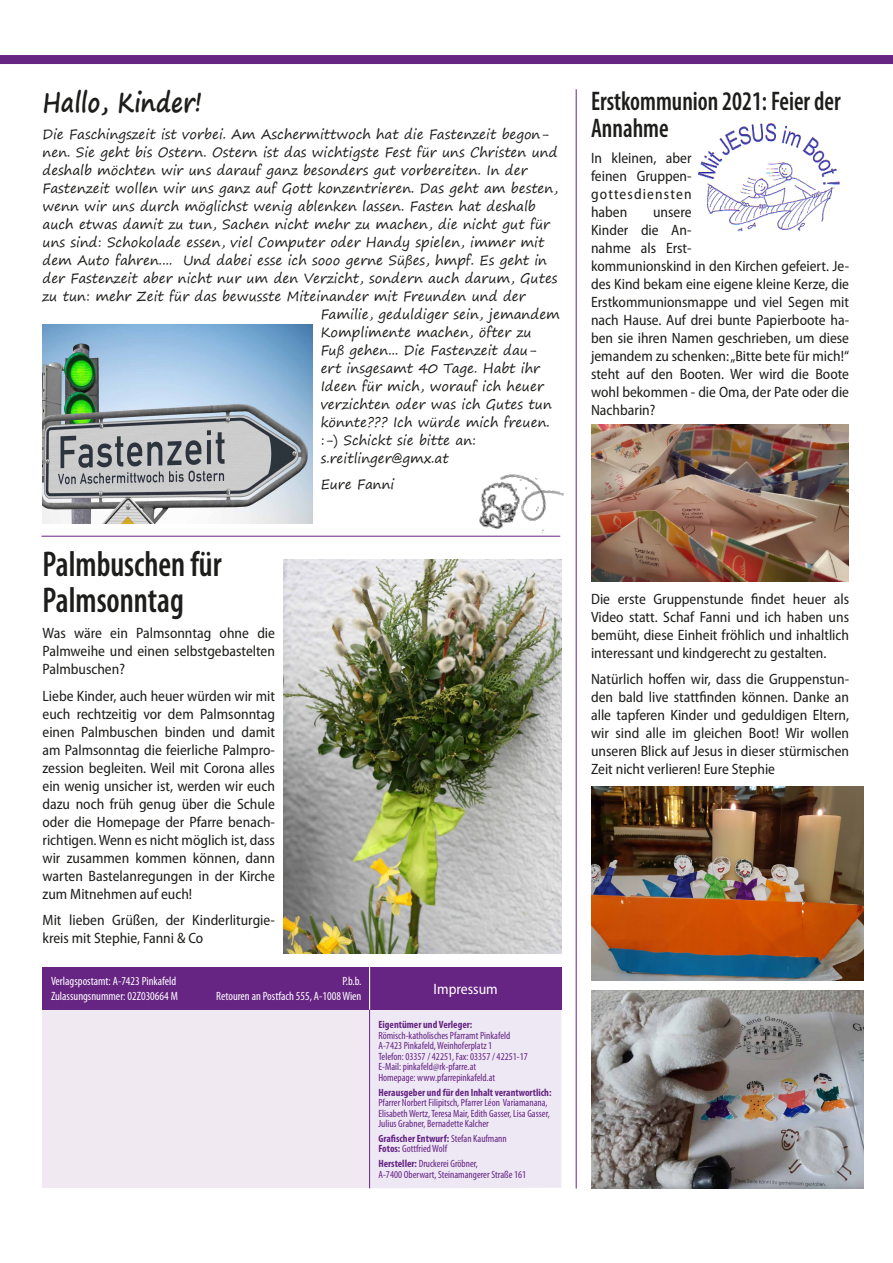
<style>
.page{position:relative;width:893px;height:1263px;background:#fff}
.page>*{position:absolute;margin:0;border:0;box-sizing:border-box;transform-origin:0 0}
.t1{font:600 condensed 36px/36px "Myriad Pro";color:#1d1d1b;scale:.9 1}
.t2{font:600 condensed 27px/27px "Myriad Pro";color:#1d1d1b;scale:.9 1}
.t3{font:700 27px "Segoe Print";color:#1d1d1b;scale:.85 1}
.t4{font:semi-condensed 15px/18px "Myriad Pro";color:#1d1d1b;text-align:justify}
.t5{font:semi-condensed 15px "Myriad Pro";color:#fff}
.t6{font:13.5px "Segoe Print";color:#1d1d1b}
.t7{font:condensed 12px/15px "Myriad Pro";color:#fff}
.t8{font:condensed 10.5px/10.5px "Myriad Pro";color:#662483}
.t9{font:700 condensed 10.5px "Myriad Pro";color:#662483}
.s1{font-weight:700}
</style>
<div class="page">
<div style="left:0;top:55px;width:893px;height:9px;background:#662483"></div>
<img style="left:473px;top:474px;width:91px;height:63px">
<div style="left:43px;top:1010px;width:327px;height:178px;background:#f0e9f2"></div>
<div style="left:370px;top:1010px;width:191px;height:178px;background:#eee8f5"></div>
<div style="left:370px;top:967px;width:191px;height:43px;background:#662483"></div>
<div style="left:43px;top:967px;width:165px;height:43px;background:#662483"></div>
<div style="left:204px;top:967px;width:166px;height:43px;background:#662483"></div>
<hr style="left:369px;top:1010px;width:1px;height:178px;background:#662483">
<hr style="left:369px;top:967px;width:1px;height:43px;background:#fff">
<hr style="left:576px;top:89px;width:1px;height:1099px;background:#662483">
<hr style="left:41px;top:536px;width:519px;height:1px;background:#662483">
<img style="left:698px;top:123px;width:142px;height:109px">
<img style="left:591px;top:424px;width:258px;height:157px">
<img style="left:591px;top:787px;width:272px;height:193px">
<img style="left:591px;top:991px;width:272px;height:197px">
<img style="left:284px;top:559px;width:277px;height:394px">
<img style="left:43px;top:324px;width:269px;height:200px">
<h2 class="t3" style="left:43px;top:78px;width:189px">Hallo, Kinder!</h2>
<p class="t6" style="left:43px;top:122px;width:508px">Die Faschingszeit ist vorbei. Am Aschermittwoch hat die Fastenzeit begon-</p>
<p class="t6" style="left:43px;top:140px;width:517px">nen. Sie geht bis Ostern. Ostern ist das wichtigste Fest für uns Christen und</p>
<p class="t6" style="left:43px;top:158px;width:486px">deshalb möchten wir uns darauf ganz besonders gut vorbereiten. In der</p>
<p class="t6" style="left:43px;top:176px;width:517px">Fastenzeit wollen wir uns ganz auf Gott konzentrieren. Das geht am besten,</p>
<p class="t6" style="left:43px;top:194px;width:495px">wenn wir uns durch möglichst wenig ablenken lassen. Fasten hat deshalb</p>
<p class="t6" style="left:43px;top:212px;width:509px">auch etwas damit zu tun, Sachen nicht mehr zu machen, die nicht gut für</p>
<p class="t6" style="left:43px;top:230px;width:503px">uns sind: Schokolade essen, viel Computer oder Handy spielen, immer mit</p>
<p class="t6" style="left:43px;top:248px;width:506px">dem Auto fahren.... Und dabei esse ich sooo gerne Süßes, hmpf. Es geht in</p>
<p class="t6" style="left:43px;top:266px;width:517px">der Fastenzeit aber nicht nur um den Verzicht, sondern auch darum, Gutes</p>
<p class="t6" style="left:43px;top:284px;width:485px">zu tun: mehr Zeit für das bewusste Miteinander mit Freunden und der</p>
<p class="t6" style="left:321px;top:302px;width:241px">Familie, geduldiger sein, jemandem</p>
<p class="t6" style="left:321px;top:320px;width:212px">Komplimente machen, öfter zu</p>
<p class="t6" style="left:321px;top:338px;width:217px">Fuß gehen... Die Fastenzeit dau-</p>
<p class="t6" style="left:321px;top:356px;width:221px">ert insgesamt 40 Tage. Habt ihr</p>
<p class="t6" style="left:321px;top:374px;width:225px">Ideen für mich, worauf ich heuer</p>
<p class="t6" style="left:321px;top:392px;width:233px">verzichten oder was ich Gutes tun</p>
<p class="t6" style="left:321px;top:410px;width:231px">könnte??? Ich würde mich freuen.</p>
<p class="t6" style="left:321px;top:428px;width:157px">:-) Schickt sie bitte an:</p>
<p class="t6" style="left:321px;top:446px;width:130px">s.reitlinger@gmx.at</p>
<p class="t6" style="left:321px;top:472px;width:75px">Eure Fanni</p>
<h1 class="t1" style="left:43px;top:545px;width:200px">Palmbuschen für<br>Palmsonntag</h1>
<p class="t4" style="left:43px;top:624px;width:234px">Was wäre ein Palmsonntag ohne die Palmweihe und einen selbstgebastelten Palmbuschen?</p>
<p class="t4" style="left:43px;top:686px;width:234px">Liebe Kinder, auch heuer würden wir mit euch rechtzeitig vor dem Palmsonntag einen Palmbuschen binden und damit am Palmsonntag die feierliche Palmpro&shy;zession begleiten. Weil mit Corona alles ein wenig unsicher ist, werden wir euch dazu noch früh genug über die Schule oder die Homepage der Pfarre benach&shy;richtigen. Wenn es nicht möglich ist, dass wir zusammen kommen können, dann warten Bastelanregungen in der Kirche zum Mitnehmen auf euch!</p>
<p class="t4" style="left:43px;top:911px;width:234px">Mit lieben Grüßen, der Kinderliturgie&shy;kreis mit Stephie, Fanni &amp; Co</p>
<p class="t7" style="left:51px;top:974px;width:128px">Verlagspostamt: A-7423 Pinkafeld<br>Zulassungsnummer: 02Z030664 M</p>
<p class="t7" style="left:216px;top:974px;width:147px;text-align:right">P.b.b.<br>Retouren an Postfach 555, A-1008 Wien</p>
<p class="t5" style="left:434px;top:980px;width:66px">Impressum</p>
<p class="t9" style="left:378px;top:1018px;width:95px">Eigentümer und Verleger:</p>
<p class="t8" style="left:378px;top:1030px;width:151px">Römisch-katholisches Pfarramt Pinkafeld A-7423 Pinkafeld, Weinhoferplatz 1<br>Telefon: 03357 / 42251, Fax: 03357 / 42251-17<br>E-Mail: pinkafeld@rk-pfarre.at<br>Homepage: www.pfarrepinkafeld.at</p>
<p class="t9" style="left:378px;top:1085px;width:175px">Herausgeber und für den Inhalt verantwortlich:</p>
<p class="t8" style="left:378px;top:1097px;width:173px">Pfarrer Norbert Filipitsch, Pfarrer Léon Variamanana,<br>Elisabeth Wertz, Teresa Mair, Edith Gasser, Lisa Gasser,<br>Julius Grabner, Bernadette Kalcher</p>
<p class="t8" style="left:378px;top:1133px;width:130px"><span class="s1">Grafischer Entwurf:</span> Stefan Kaufmann<br><span class="s1">Fotos:</span> Gottfried Wolf</p>
<p class="t8" style="left:378px;top:1158px;width:149px"><span class="s1">Hersteller:</span> Druckerei Gröbner,<br>A-7400 Oberwart, Steinamangerer Straße 161</p>
<h2 class="t2" style="left:591px;top:87px;width:279px">Erstkommunion 2021: Feier der<br>Annahme</h2>
<p class="t4" style="left:591px;top:149px;width:102px">In kleinen, aber feinen Gruppen&shy;gottesdiensten haben</p>
<p class="t4" style="left:591px;top:203px;width:260px;text-align:left;text-indent:62px">unsere<br>Kinder die An-<br>nahme als Erst-<br>kommunionskind in den Kirchen gefeiert. Je&shy;des Kind bekam eine eigene kleine Kerze, die<br>Erstkommunionsmappe und viel Segen mit nach Hause. Auf drei bunte Papierboote ha&shy;ben sie ihren Namen geschrieben, um diese jemandem zu schenken: „Bitte bete für mich!“ steht auf den Booten. Wer wird die Boote wohl bekommen - die Oma, der Pate oder die<br>Nachbarin?</p>
<p class="t4" style="left:591px;top:589px;width:260px">Die erste Gruppenstunde findet heuer als Video statt. Schaf Fanni und ich haben uns bemüht, diese Einheit fröhlich und inhaltlich interessant und kindgerecht zu gestalten.</p>
<p class="t4" style="left:591px;top:670px;width:260px">Natürlich hoffen wir, dass die Gruppenstun&shy;den bald live stattfinden können. Danke an alle tapferen Kinder und geduldigen Eltern, wir sind alle im gleichen Boot! Wir wollen unseren Blick auf Jesus in dieser stürmischen Zeit nicht verlieren! Eure Stephie</p>
</div>
